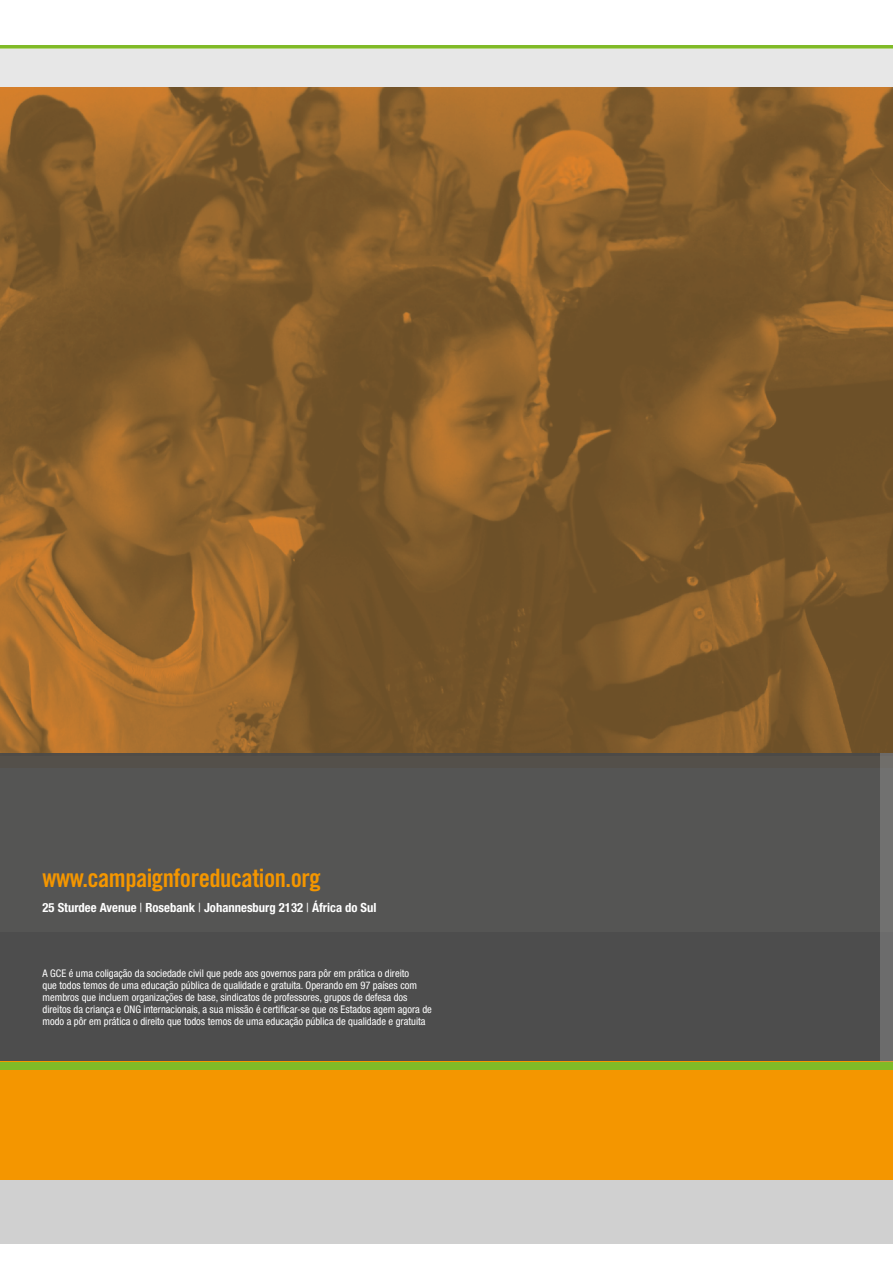
<style>
.page{position:relative;width:893px;height:1263px;background:#fff}
.page>*{position:absolute;margin:0;border:0;box-sizing:border-box;transform-origin:0 0}
.t1{font:25.35px "Trade Gothic Bold Cond Twenty";letter-spacing:-.02em;color:#f49600}
.t2{font:700 condensed 12.6px "Helvetica Neue LT Std";color:#fff}
.t3{font:condensed 10.5px/12px "Helvetica Neue LT Std";color:#fff}
.s1{font-weight:400}
</style>
<div class="page">
<div style="left:0;top:1180px;width:893px;height:64px;background:#d0d0d0"></div>
<hr style="left:0;top:45px;width:893px;height:3px;background:#80ba27">
<img style="left:0;top:87px;width:893px;height:667px">
<div style="left:0;top:754px;width:893px;height:312px;background:#4d4d4d"></div>
<div style="left:0;top:1062px;width:893px;height:118px;background:#f49600"></div>
<div style="left:0;top:48px;width:893px;height:39px;background:#e7e7e7"></div>
<div style="left:0;top:754px;width:893px;height:178px;background:#575756"></div>
<div style="left:880px;top:754px;width:13px;height:312px;background:#717170"></div>
<div style="left:0;top:1062px;width:893px;height:7px;background:#80ba27"></div>
<h1 class="t1" style="left:43px;top:863px;width:280px">www.campaignforeducation.org</h1>
<p class="t2" style="left:43px;top:900px;width:336px">25 Sturdee Avenue <span class="s1">|</span> Rosebank <span class="s1">|</span> Johannesburg 2132 <span class="s1">|</span> África do Sul</p>
<p class="t3" style="left:43px;top:967px;width:391px">A GCE é uma coligação da sociedade civil que pede aos governos para pôr em prática o direito<br>que todos temos de uma educação pública de qualidade e gratuita. Operando em 97 países com membros que incluem organizações de base, sindicatos de professores, grupos de defesa dos direitos da criança e ONG internacionais, a sua missão é certificar-se que os Estados agem agora de modo a pôr em prática o direito que todos temos de uma educação pública de qualidade e gratuita</p>
</div>
